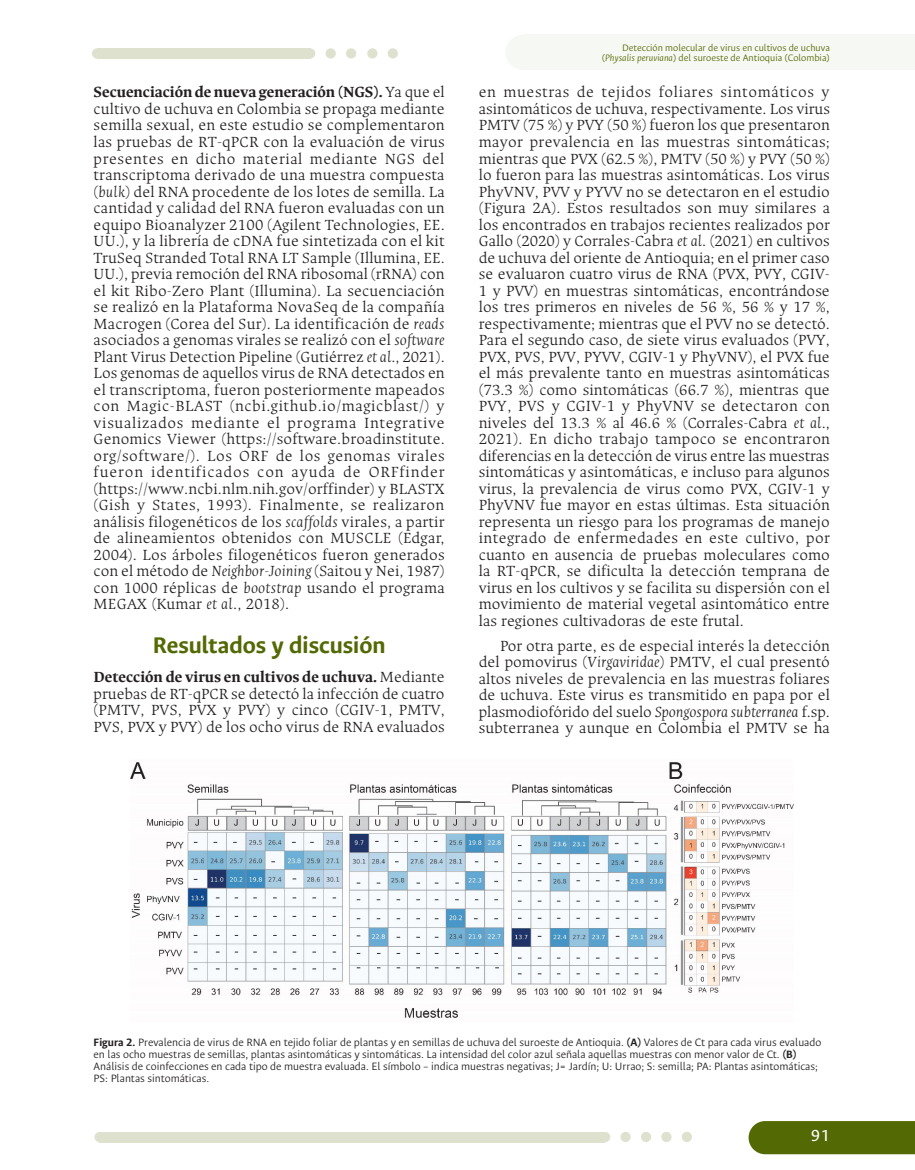
<style>
.page{position:relative;width:915px;height:1170px;background:#fff}
.page>*{position:absolute;margin:0;border:0;box-sizing:border-box;transform-origin:0 0}
.Subtitulo{font:700 25.5px "Ancizar Sans";color:#536903}
.t1{font:18px "Ancizar Sans";color:#fff}
.Cuerpo_ini_11_11{font:300 16.5px/16.5px "Ancizar Serif";color:#231f20;text-align:justify}
.Cuerpo_11_11{font:300 16.5px/16.5px "Ancizar Serif";color:#231f20;text-align:justify}
.texto_figuras_8{font:300 12px/12px "Ancizar Sans";color:#231f20}
.cabezote_derecha{font:300 10.5px/10.5px "Ancizar Sans";color:#536903;text-align:right}
.s1{font-weight:700}
.s2{font-style:italic}
</style>
<div class="page">
<div style="left:748px;top:1121px;width:166px;height:33px;background:#536903"></div>
<div style="left:524px;top:34px;width:390px;height:36px;background:#f6f8f3"></div>
<div style="left:99px;top:1131px;width:506px;height:10px;background:#dde1cd"></div>
<div style="left:97px;top:48px;width:213px;height:10px;background:#dde1cd"></div>
<div style="left:325px;top:48px;width:10px;height:10px;background:#dde1cd;border-radius:50%"></div>
<div style="left:367px;top:48px;width:10px;height:10px;background:#dde1cd;border-radius:50%"></div>
<div style="left:346px;top:48px;width:10px;height:10px;background:#dde1cd;border-radius:50%"></div>
<div style="left:387px;top:48px;width:11px;height:10px;background:#dde1cd;border-radius:50%"></div>
<div style="left:620px;top:1131px;width:10px;height:10px;background:#dde1cd;border-radius:50%"></div>
<div style="left:661px;top:1131px;width:10px;height:10px;background:#dde1cd;border-radius:50%"></div>
<div style="left:640px;top:1131px;width:11px;height:10px;background:#dde1cd;border-radius:50%"></div>
<div style="left:681px;top:1131px;width:10px;height:10px;background:#dde1cd;border-radius:50%"></div>
<div style="left:505px;top:34px;width:39px;height:36px;background:#f6f8f3;border-radius:50%"></div>
<div style="left:600px;top:1131px;width:10px;height:10px;background:#dde1cd;border-radius:50%"></div>
<div style="left:305px;top:48px;width:10px;height:10px;background:#dde1cd;border-radius:50%"></div>
<div style="left:94px;top:1131px;width:11px;height:10px;background:#dde1cd;border-radius:50%"></div>
<div style="left:92px;top:48px;width:10px;height:10px;background:#dde1cd;border-radius:50%"></div>
<img style="left:130px;top:762px;width:663px;height:256px">
<p class="Cuerpo_ini_11_11" style="left:94px;top:84px;width:353px"><span class="s1">Secuenciación de nueva generación (NGS).</span> Ya que el cultivo de uchuva en Colombia se propaga mediante semilla sexual, en este estudio se complementaron las pruebas de RT-qPCR con la evaluación de virus presentes en dicho material mediante NGS del transcriptoma derivado de una muestra compuesta (<span class="s2">bulk</span>) del RNA procedente de los lotes de semilla. La cantidad y calidad del RNA fueron evaluadas con un equipo Bioanalyzer 2100 (Agilent Technologies, EE.<br>UU.), y la librería de cDNA fue sintetizada con el kit TruSeq Stranded Total RNA LT Sample (Illumina, EE.<br>UU.), previa remoción del RNA ribosomal (rRNA) con el kit Ribo-Zero Plant (Illumina). La secuenciación se realizó en la Plataforma NovaSeq de la compañía Macrogen (Corea del Sur). La identificación de <span class="s2">reads </span>asociados a genomas virales se realizó con el <span class="s2">software </span>Plant Virus Detection Pipeline (Gutiérrez <span class="s2">et al</span>., 2021).<br>Los genomas de aquellos virus de RNA detectados en el transcriptoma, fueron posteriormente mapeados con Magic-BLAST (ncbi.github.io/magicblast/) y visualizados mediante el programa Integrative Genomics Viewer (https://software.broadinstitute. org/software/). Los ORF de los genomas virales fueron identificados con ayuda de ORFfinder (https://www.ncbi.nlm.nih.gov/orffinder) y BLASTX (Gish y States, 1993). Finalmente, se realizaron análisis filogenéticos de los <span class="s2">scaffolds</span> virales, a partir de alineamientos obtenidos con MUSCLE (Edgar, 2004). Los árboles filogenéticos fueron generados con el método de <span class="s2">Neighbor-Joining</span> (Saitou y Nei, 1987) con 1000 réplicas de <span class="s2">bootstrap</span> usando el programa MEGAX (Kumar <span class="s2">et al</span>., 2018).</p>
<p class="Subtitulo" style="left:153px;top:630px;width:234px">Resultados y discusión</p>
<p class="Cuerpo_ini_11_11" style="left:94px;top:668px;width:353px"><span class="s1">Detección de virus en cultivos de uchuva.</span> Mediante pruebas de RT-qPCR se detectó la infección de cuatro (PMTV, PVS, PVX y PVY) y cinco (CGIV-1, PMTV, PVS, PVX y PVY) de los ocho virus de RNA evaluados</p>
<p class="cabezote_derecha" style="left:601px;top:42px;width:229px">Detección molecular de virus en cultivos de uchuva (<span class="s2">Physalis peruviana</span>) del suroeste de Antioquia (Colombia)</p>
<p class="Cuerpo_ini_11_11" style="left:478px;top:84px;width:353px">en muestras de tejidos foliares sintomáticos y asintomáticos de uchuva, respectivamente. Los virus PMTV (75 %) y PVY (50 %) fueron los que presentaron mayor prevalencia en las muestras sintomáticas; mientras que PVX (62.5 %), PMTV (50 %) y PVY (50 %) lo fueron para las muestras asintomáticas. Los virus PhyVNV, PVV y PYVV no se detectaron en el estudio (Figura 2A). Estos resultados son muy similares a los encontrados en trabajos recientes realizados por Gallo (2020) y Corrales-Cabra <span class="s2">et al</span>. (2021) en cultivos de uchuva del oriente de Antioquia; en el primer caso se evaluaron cuatro virus de RNA (PVX, PVY, CGIV-1 y PVV) en muestras sintomáticas, encontrándose los tres primeros en niveles de 56 %, 56 % y 17 %, respectivamente; mientras que el PVV no se detectó.<br>Para el segundo caso, de siete virus evaluados (PVY, PVX, PVS, PVV, PYVV, CGIV-1 y PhyVNV), el PVX fue el más prevalente tanto en muestras asintomáticas (73.3 %) como sintomáticas (66.7 %), mientras que PVY, PVS y CGIV-1 y PhyVNV se detectaron con niveles del 13.3 % al 46.6 % (Corrales-Cabra <span class="s2">et al</span>., 2021). En dicho trabajo tampoco se encontraron diferencias en la detección de virus entre las muestras sintomáticas y asintomáticas, e incluso para algunos virus, la prevalencia de virus como PVX, CGIV-1 y PhyVNV fue mayor en estas últimas. Esta situación representa un riesgo para los programas de manejo integrado de enfermedades en este cultivo, por cuanto en ausencia de pruebas moleculares como la RT-qPCR, se dificulta la detección temprana de virus en los cultivos y se facilita su dispersión con el movimiento de material vegetal asintomático entre las regiones cultivadoras de este frutal.</p>
<p class="Cuerpo_11_11" style="left:478px;top:637px;width:352px;text-indent:21px">Por otra parte, es de especial interés la detección del pomovirus (<span class="s2">Virgaviridae</span>) PMTV, el cual presentó altos niveles de prevalencia en las muestras foliares de uchuva. Este virus es transmitido en papa por el plasmodiofórido del suelo <span class="s2">Spongospora subterranea</span> f.sp. subterranea y aunque en Colombia el PMTV se ha</p>
<p class="texto_figuras_8" style="left:94px;top:1035px;width:729px"><span class="s1">Figura 2.</span> Prevalencia de virus de RNA en tejido foliar de plantas y en semillas de uchuva del suroeste de Antioquia. <span class="s1">(A)</span> Valores de Ct para cada virus evaluado en las ocho muestras de semillas, plantas asintomáticas y sintomáticas. La intensidad del color azul señala aquellas muestras con menor valor de Ct. <span class="s1">(B)<br></span>Análisis de coinfecciones en cada tipo de muestra evaluada. El símbolo – indica muestras negativas; J= Jardín; U: Urrao; S: semilla; PA: Plantas asintomáticas; PS: Plantas sintomáticas.</p>
<p class="t1" style="left:810px;top:1125px;width:20px">91</p>
</div>
